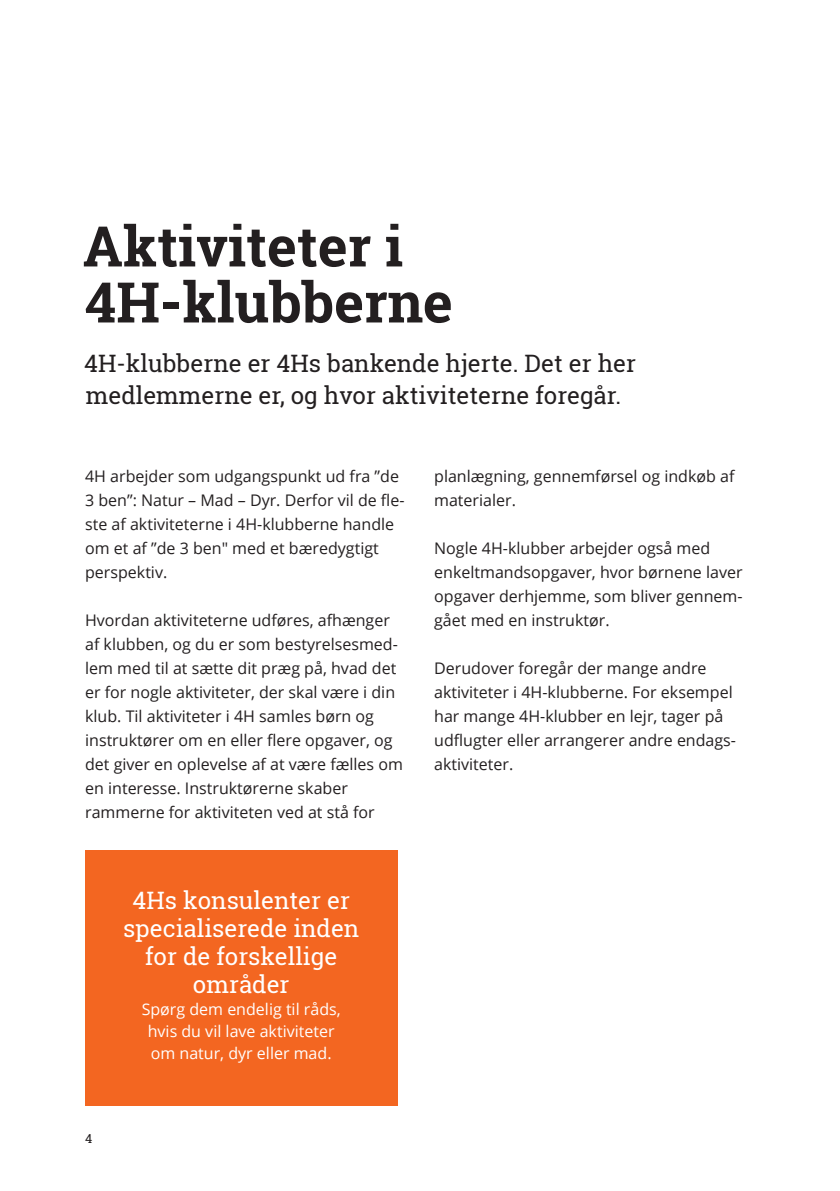
<style>
.page{position:relative;width:840px;height:1191px;background:#fff}
.page>*{position:absolute;margin:0;border:0;box-sizing:border-box;transform-origin:0 0}
.t1{font:700 56px/56px "Roboto Slab";color:#231f20}
.t2{font:24px/32px "Roboto Slab";color:#231f20}
.t3{font:24px/28px "Roboto Slab";color:#fff;text-align:center}
.t4{font:16px/24px "Open Sans";color:#231f20}
.t5{font:16px/22px "Open Sans";color:#fff;text-align:center}
.t6{font:12.4px "Roboto Slab";color:#231f20}
</style>
<div class="page">
<div style="left:85px;top:850px;width:312px;height:256px;background:#f36621"></div>
<h1 class="t1" style="left:83px;top:217px;width:371px">Aktiviteter i<br>4H-klubberne</h1>
<h2 class="t2" style="left:84px;top:346px;width:553px">4H-klubberne er 4Hs bankende hjerte. Det er her medlemmerne er, og hvor aktiviteterne foregår.</h2>
<p class="t4" style="left:85px;top:463px;width:321px">4H arbejder som udgangspunkt ud fra ”de 3 ben”: Natur – Mad – Dyr. Derfor vil de fle&shy;ste af aktiviteterne i 4H-klubberne handle om et af ”de 3 ben" med et bæredygtigt perspektiv.</p>
<p class="t4" style="left:85px;top:607px;width:319px">Hvordan aktiviteterne udføres, afhænger af klubben, og du er som bestyrelsesmed&shy;lem med til at sætte dit præg på, hvad det er for nogle aktiviteter, der skal være i din klub. Til aktiviteter i 4H samles børn og instruktører om en eller flere opgaver, og det giver en oplevelse af at være fælles om en interesse. Instruktørerne skaber rammerne for aktiviteten ved at stå for</p>
<p class="t6" style="left:85px;top:1130px;width:9px">4</p>
<h2 class="t3" style="left:123px;top:885px;width:238px">4Hs konsulenter er specialiserede inden for de forskellige områder</h2>
<p class="t5" style="left:142px;top:997px;width:200px">Spørg dem endelig til råds, hvis du vil lave aktiviteter om natur, dyr eller mad.</p>
<p class="t4" style="left:434px;top:463px;width:301px">planlægning, gennemførsel og indkøb af materialer.</p>
<p class="t4" style="left:434px;top:535px;width:310px">Nogle 4H-klubber arbejder også med enkeltmandsopgaver, hvor børnene laver opgaver derhjemme, som bliver gennem&shy;gået med en instruktør.</p>
<p class="t4" style="left:434px;top:655px;width:303px">Derudover foregår der mange andre aktiviteter i 4H-klubberne. For eksempel har mange 4H-klubber en lejr, tager på udflugter eller arrangerer andre endags&shy;aktiviteter.</p>
</div>
